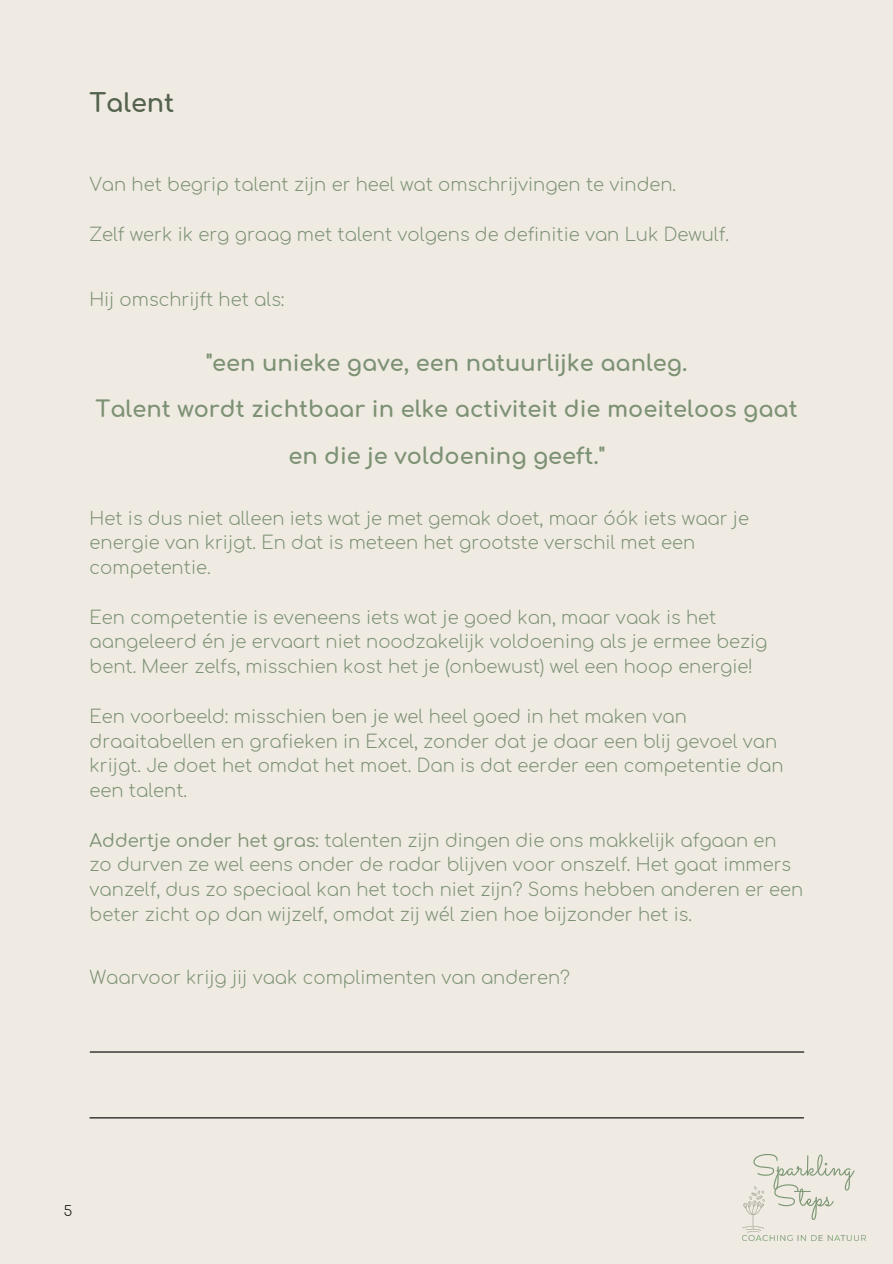
<style>
.page{position:relative;width:893px;height:1264px;background:#fff}
.page>*{position:absolute;margin:0;border:0;box-sizing:border-box;transform-origin:0 0}
.t1{font:700 25.5px "Comfortaa";color:#53614d}
.t2{font:700 22.5px/46.2px "Comfortaa";color:#7d9174;text-align:center}
.t3{font:300 18px/24.8px "Comfortaa";color:#7d9174}
.t4{font:300 13.5px "Comfortaa";color:#000}
.s1{font-weight:400}
</style>
<div class="page">
<div style="left:0;top:0;width:892px;height:1263px;background:#efebe2"></div>
<hr style="left:90px;top:1117px;width:713px;height:1px;background:#000">
<hr style="left:90px;top:1051px;width:713px;height:1px;background:#000">
<img style="left:742px;top:1154px;width:123px;height:86px">
<h1 class="t1" style="left:89px;top:89px;width:87px">Talent</h1>
<p class="t3" style="left:89px;top:173px;width:588px">Van het begrip talent zijn er heel wat omschrijvingen te vinden.</p>
<p class="t3" style="left:89px;top:222px;width:641px">Zelf werk ik erg graag met talent volgens de definitie van Luk Dewulf.</p>
<p class="t3" style="left:89px;top:287px;width:197px">Hij omschrijft het als:</p>
<p class="t2" style="left:96px;top:341px;width:703px">"een unieke gave, een natuurlijke aanleg.<br>Talent wordt zichtbaar in elke activiteit die moeiteloos gaat en die je voldoening geeft."</p>
<h2 class="t3" style="left:90px;top:506px;width:661px">Het is dus niet alleen iets wat je met gemak doet, maar óók iets waar je energie van krijgt. En dat is meteen het grootste verschil met een competentie.</h2>
<p class="t3" style="left:90px;top:605px;width:679px">Een competentie is eveneens iets wat je goed kan, maar vaak is het aangeleerd én je ervaart niet noodzakelijk voldoening als je ermee bezig bent. Meer zelfs, misschien kost het je (onbewust) wel een hoop energie!</p>
<p class="t3" style="left:90px;top:704px;width:695px">Een voorbeeld: misschien ben je wel heel goed in het maken van draaitabellen en grafieken in Excel, zonder dat je daar een blij gevoel van krijgt. Je doet het omdat het moet. Dan is dat eerder een competentie dan een talent.</p>
<p class="t3" style="left:90px;top:828px;width:715px"><span class="s1">Addertje onder het gras:</span> talenten zijn dingen die ons makkelijk afgaan en zo durven ze wel eens onder de radar blijven voor onszelf. Het gaat immers vanzelf, dus zo speciaal kan het toch niet zijn? Soms hebben anderen er een beter zicht op dan wijzelf, omdat zij wél zien hoe bijzonder het is.</p>
<p class="t3" style="left:89px;top:965px;width:482px">Waarvoor krijg jij vaak complimenten van anderen?</p>
<p class="t4" style="left:64px;top:1203px;width:10px">5</p>
</div>
